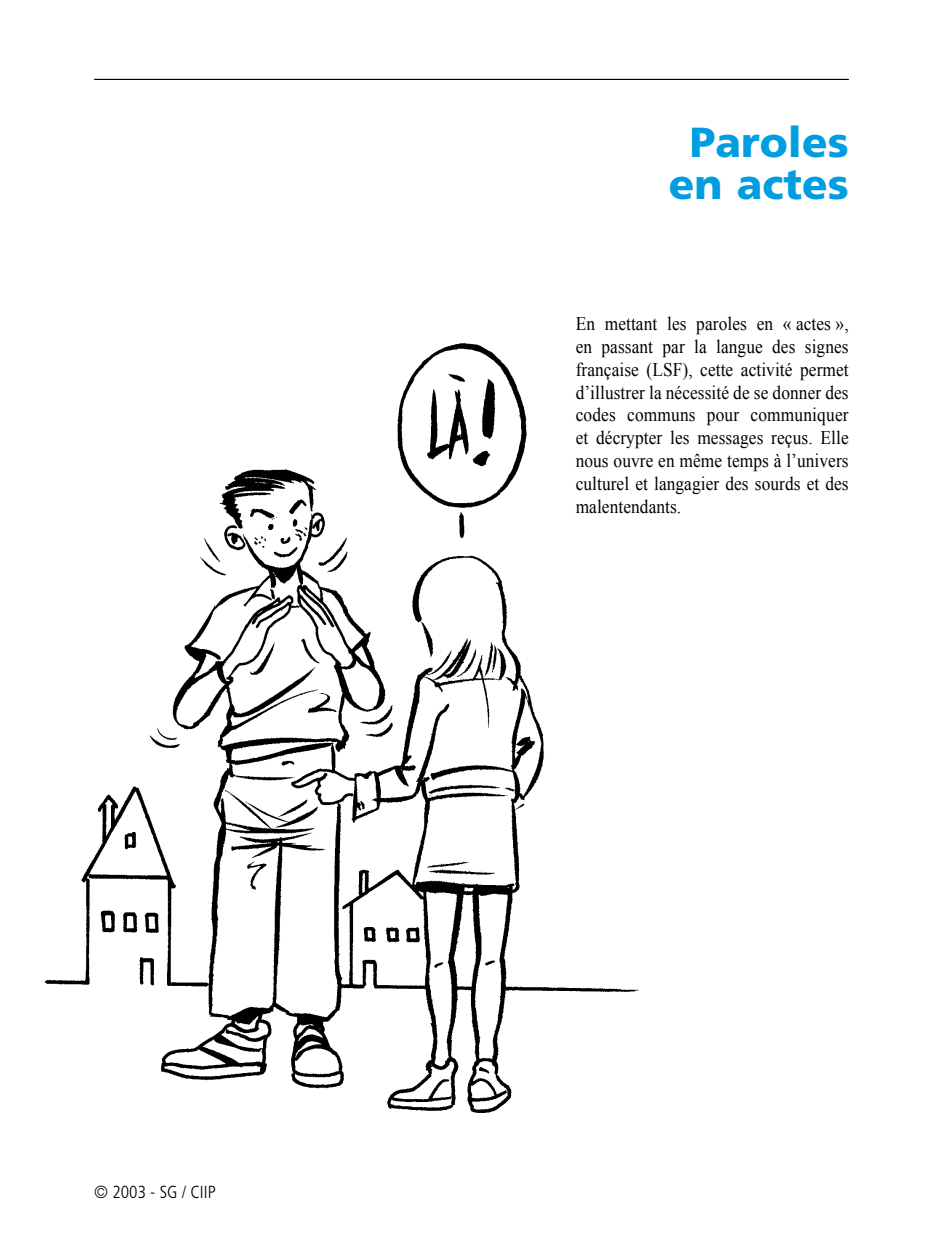
<style>
.page{position:relative;width:943px;height:1241px;background:#fff}
.page>*{position:absolute;margin:0;border:0;box-sizing:border-box;transform-origin:0 0}
.t1{font:900 42px/42px "Frutiger";color:#009ee0;text-align:center}
.t2{font:19.25px/22.8px "Times New Roman";letter-spacing:.005em;color:#000;text-align:justify;scale:.9 1}
.t3{font:300 condensed 17.5px "Frutiger";color:#000}
</style>
<div class="page">
<img style="left:44px;top:343px;width:595px;height:770px">
<hr style="left:94px;top:79px;width:754px;height:1px;background:#000">
<p class="t3" style="left:94px;top:1181px;width:123px">© 2003 - SG / CIIP</p>
<h1 class="t1" style="left:668px;top:122px;width:181px">Paroles en actes</h1>
<p class="t2" style="left:575px;top:312px;width:305px">En mettant les paroles en « actes », en passant par la langue des signes française (LSF), cette activité permet d’illustrer la nécessité de se donner des codes communs pour communiquer et décrypter les messages reçus. Elle nous ouvre en même temps à l’univers culturel et langagier des sourds et des malentendants.</p>
</div>
